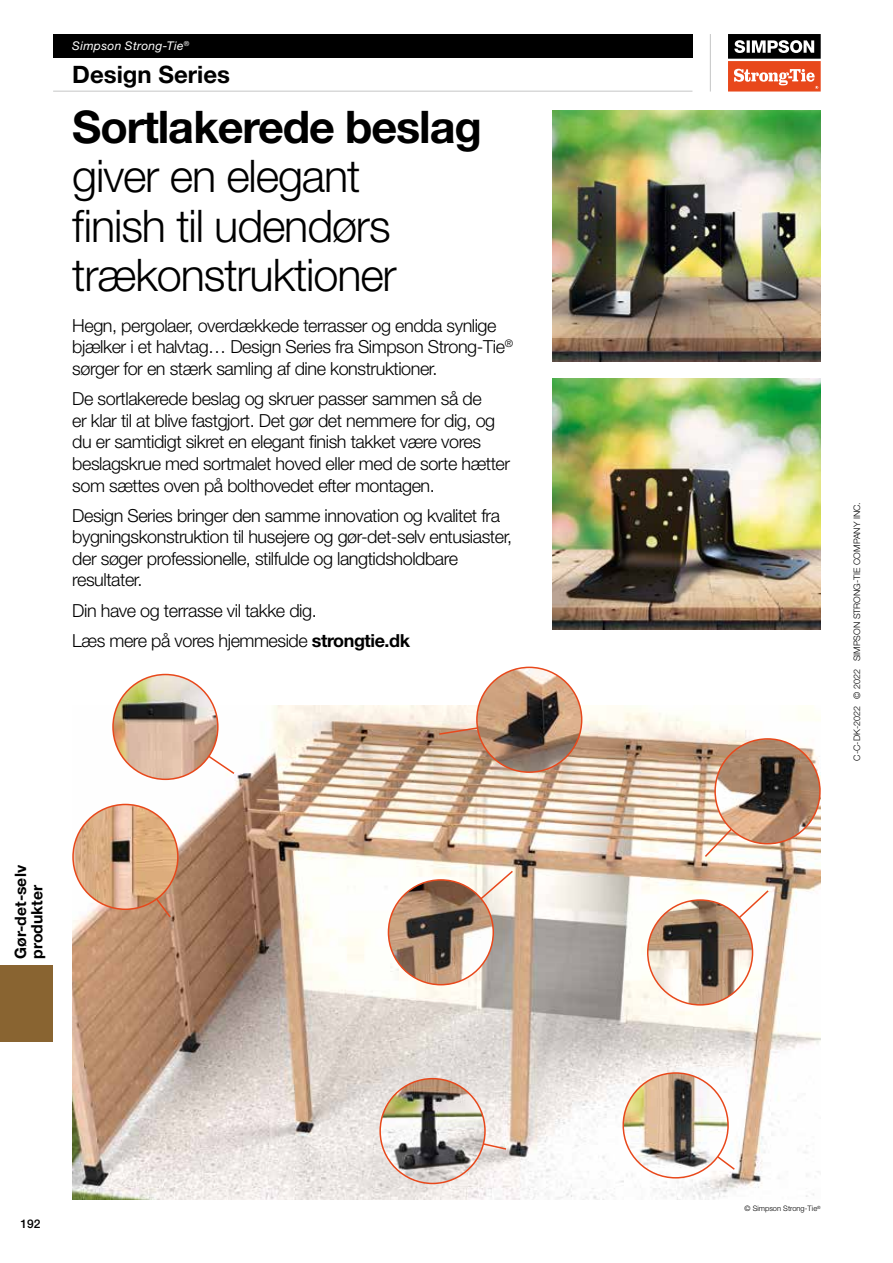
<style>
.page{position:relative;width:893px;height:1263px;background:#fff}
.page>*{position:absolute;margin:0;border:0;box-sizing:border-box;transform-origin:0 0}
.t1{font:300 45px/49.5px "Helvetica Neue LT Std";letter-spacing:-.025em;color:#000}
.t2{font:700 45px "Helvetica Neue LT Std";letter-spacing:-.025em;color:#000}
.t3{font:700 24px "Helvetica Neue LT Std";color:#000}
.t4{font:300 18px/21.6px "Helvetica Neue LT Std";letter-spacing:-.025em;color:#000}
.t5{font:700 15.75px/16.5px "Helvetica Neue LT Std";color:#000}
.t6{font:italic 12px "Helvetica Neue LT Std";letter-spacing:.025em;color:#fff}
.t7{font:500 12px "Helvetica Neue LT Std";color:#000}
.t8{font:300 9px "Helvetica Neue LT Std";color:#000}
.t9{font:300 7.5px "Helvetica Neue LT Std";color:#000}
.s1{font-weight:700}
</style>
<div class="page">
<div style="left:0;top:965px;width:53px;height:77px;background:#896431"></div>
<hr style="left:53px;top:91px;width:639px;height:1px;background:#c5c6c6">
<svg style="left:728px;top:34px;width:93px;height:58px"></svg>
<hr style="left:710px;top:34px;width:1px;height:58px;background:#c5c6c6">
<div style="left:53px;top:34px;width:640px;height:23px;background:#000"></div>
<img style="left:72px;top:706px;width:749px;height:493px">
<img style="left:553px;top:378px;width:268px;height:251px">
<img style="left:553px;top:111px;width:268px;height:250px">
<svg style="left:123px;top:882px;width:49px;height:37px"></svg>
<svg style="left:703px;top:789px;width:67px;height:69px"></svg>
<svg style="left:438px;top:718px;width:40px;height:18px"></svg>
<img style="left:477px;top:667px;width:105px;height:105px;border-radius:52px">
<div style="left:476px;top:667px;width:106px;height:106px;border:2px solid #e8481b;border-radius:50%"></div>
<img style="left:73px;top:804px;width:105px;height:105px;border-radius:52px">
<div style="left:72px;top:804px;width:107px;height:106px;border:2px solid #e8481b;border-radius:50%"></div>
<img style="left:715px;top:739px;width:105px;height:105px;border-radius:52px">
<div style="left:714px;top:738px;width:107px;height:106px;border:2px solid #e8481b;border-radius:50%"></div>
<svg style="left:703px;top:1123px;width:33px;height:48px"></svg>
<img style="left:623px;top:1073px;width:105px;height:105px;border-radius:52px">
<div style="left:622px;top:1072px;width:107px;height:106px;border:2px solid #e8481b;border-radius:50%"></div>
<svg style="left:187px;top:725px;width:49px;height:50px"></svg>
<img style="left:113px;top:674px;width:105px;height:105px;border-radius:52px">
<div style="left:112px;top:674px;width:107px;height:106px;border:2px solid #e8481b;border-radius:50%"></div>
<svg style="left:481px;top:1131px;width:27px;height:20px"></svg>
<img style="left:380px;top:1079px;width:105px;height:104px;border-radius:52px">
<div style="left:379px;top:1078px;width:107px;height:106px;border:2px solid #e8481b;border-radius:50%"></div>
<svg style="left:439px;top:869px;width:75px;height:67px"></svg>
<img style="left:388px;top:880px;width:105px;height:105px;border-radius:52px">
<div style="left:388px;top:879px;width:106px;height:106px;border:2px solid #e8481b;border-radius:50%"></div>
<svg style="left:698px;top:889px;width:72px;height:67px"></svg>
<img style="left:648px;top:900px;width:104px;height:105px;border-radius:52px">
<div style="left:647px;top:899px;width:106px;height:106px;border:2px solid #e8481b;border-radius:50%"></div>
<p class="t6" style="left:72px;top:39px;width:119px">Simpson Strong-Tie<sup>®</sup></p>
<h2 class="t3" style="left:72px;top:60px;width:159px">Design Series</h2>
<h1 class="t2" style="left:72px;top:99px;width:411px">Sortlakerede beslag</h1>
<h1 class="t1" style="left:72px;top:150px;width:326px">giver en elegant finish til udendørs trækonstruktioner</h1>
<p class="t4" style="left:72px;top:314px;width:442px">Hegn, pergolaer, overdækkede terrasser og endda synlige bjælker i et halvtag… Design Series fra Simpson Strong-Tie<sup>® </sup>sørger for en stærk samling af dine konstruktioner.</p>
<p class="t4" style="left:72px;top:387px;width:439px">De sortlakerede beslag og skruer passer sammen så de<br>er klar til at blive fastgjort. Det gør det nemmere for dig, og du er samtidigt sikret en elegant finish takket være vores beslagskrue med sortmalet hoved eller med de sorte hætter som sættes oven på bolthovedet efter montagen.</p>
<p class="t4" style="left:72px;top:504px;width:441px">Design Series bringer den samme innovation og kvalitet fra bygningskonstruktion til husejere og gør-det-selv entusiaster, der søger professionelle, stilfulde og langtidsholdbare resultater.</p>
<p class="t4" style="left:72px;top:595px;width:339px;line-height:30.2px">Din have og terrasse vil takke dig.<br>Læs mere på vores hjemmeside <span class="s1">strongtie.dk</span></p>
<p class="t5" style="left:12px;top:959px;width:95px;rotate:-90deg">Gør-det-selv produkter</p>
<p class="t7" style="left:20px;top:1217px;width:22px">192</p>
<p class="t8" style="left:851px;top:761px;width:260px;rotate:-90deg">C-C-DK-2022 © 2022 SIMPSON STRONG-TIE COMPANY INC.</p>
<p class="t9" style="left:745px;top:1204px;width:78px">© Simpson Strong-Tie<sup>®</sup></p>
</div>
